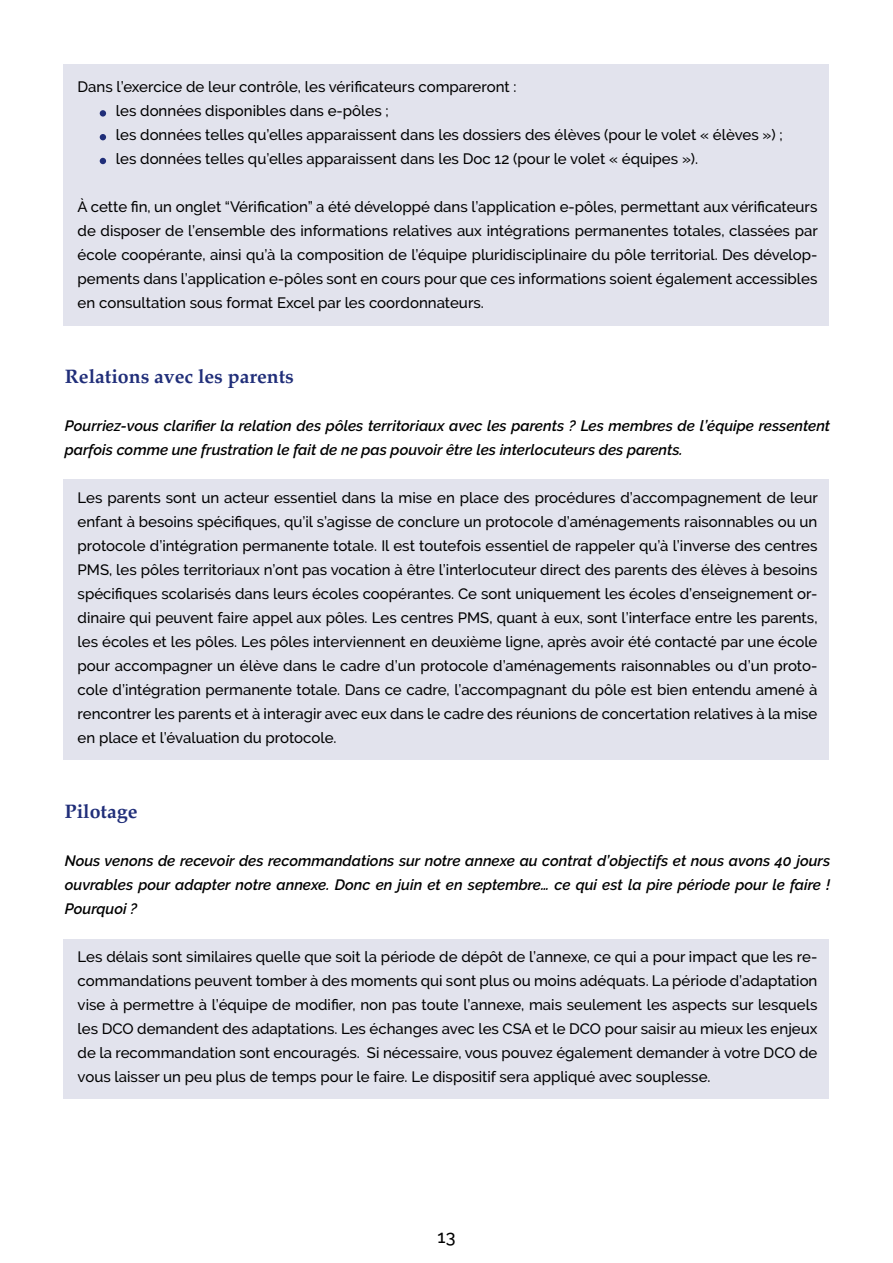
<style>
.page{position:relative;width:893px;height:1263px;background:#fff}
.page>*{position:absolute;margin:0;border:0;box-sizing:border-box;transform-origin:0 0}
.t1{font:700 19.5px "Palatino";color:#202e79}
.t2{font:500 18px "Raleway";color:#000}
.t3{font:500 15px/24px "Raleway";color:#000;text-align:justify}
.t4{font:italic 600 15px/24px "Raleway";color:#000}
</style>
<div class="page">
<div style="left:64px;top:64px;width:765px;height:261px;background:#e2e3ed"></div>
<div style="left:64px;top:479px;width:765px;height:281px;background:#e2e3ed"></div>
<div style="left:64px;top:939px;width:765px;height:159px;background:#e2e3ed"></div>
<div style="left:100px;top:110px;width:6px;height:7px;background:#202e79;border-radius:50%"></div>
<svg style="left:100px;top:134px;width:6px;height:6px"></svg>
<svg style="left:100px;top:158px;width:6px;height:6px"></svg>
<p class="t3" style="left:116px;top:75px;width:668px;text-align:left;text-indent:-38px">Dans l’exercice de leur contrôle, les vérificateurs compareront :<br>les données disponibles dans e-pôles ;<br>les données telles qu’elles apparaissent dans les dossiers des élèves (pour le volet « élèves ») ; les données telles qu’elles apparaissent dans les Doc 12 (pour le volet « équipes »).</p>
<p class="t3" style="left:78px;top:195px;width:742px">À cette fin, un onglet “Vérification” a été développé dans l’application e-pôles, permettant aux vérificateurs de disposer de l’ensemble des informations relatives aux intégrations permanentes totales, classées par école coopérante, ainsi qu’à la composition de l’équipe pluridisciplinaire du pôle territorial. Des dévelop&shy;pements dans l’application e-pôles sont en cours pour que ces informations soient également accessibles en consultation sous format Excel par les coordonnateurs.</p>
<h1 class="t1" style="left:65px;top:360px;width:231px">Relations avec les parents</h1>
<p class="t4" style="left:65px;top:414px;width:767px">Pourriez-vous clarifier la relation des pôles territoriaux avec les parents ? Les membres de l’équipe ressentent parfois comme une frustration le fait de ne pas pouvoir être les interlocuteurs des parents.</p>
<p class="t3" style="left:78px;top:486px;width:742px">Les parents sont un acteur essentiel dans la mise en place des procédures d’accompagnement de leur enfant à besoins spécifiques, qu’il s’agisse de conclure un protocole d’aménagements raisonnables ou un protocole d’intégration permanente totale. Il est toutefois essentiel de rappeler qu’à l’inverse des centres PMS, les pôles territoriaux n’ont pas vocation à être l’interlocuteur direct des parents des élèves à besoins spécifiques scolarisés dans leurs écoles coopérantes. Ce sont uniquement les écoles d’enseignement or&shy;dinaire qui peuvent faire appel aux pôles. Les centres PMS, quant à eux, sont l’interface entre les parents, les écoles et les pôles. Les pôles interviennent en deuxième ligne, après avoir été contacté par une école pour accompagner un élève dans le cadre d’un protocole d’aménagements raisonnables ou d’un proto&shy;cole d’intégration permanente totale. Dans ce cadre, l’accompagnant du pôle est bien entendu amené à rencontrer les parents et à interagir avec eux dans le cadre des réunions de concertation relatives à la mise en place et l’évaluation du protocole.</p>
<h1 class="t1" style="left:65px;top:795px;width:74px">Pilotage</h1>
<p class="t4" style="left:65px;top:849px;width:767px;text-align:justify">Nous venons de recevoir des recommandations sur notre annexe au contrat d’objectifs et nous avons 40 jours ouvrables pour adapter notre annexe. Donc en juin et en septembre… ce qui est la pire période pour le faire !<br>Pourquoi ?</p>
<p class="t3" style="left:78px;top:945px;width:741px">Les délais sont similaires quelle que soit la période de dépôt de l’annexe, ce qui a pour impact que les re&shy;commandations peuvent tomber à des moments qui sont plus ou moins adéquats. La période d’adaptation vise à permettre à l’équipe de modifier, non pas toute l’annexe, mais seulement les aspects sur lesquels les DCO demandent des adaptations. Les échanges avec les CSA et le DCO pour saisir au mieux les enjeux de la recommandation sont encouragés. Si nécessaire, vous pouvez également demander à votre DCO de vous laisser un peu plus de temps pour le faire. Le dispositif sera appliqué avec souplesse.</p>
<p class="t2" style="left:438px;top:1226px;width:19px">13</p>
</div>
